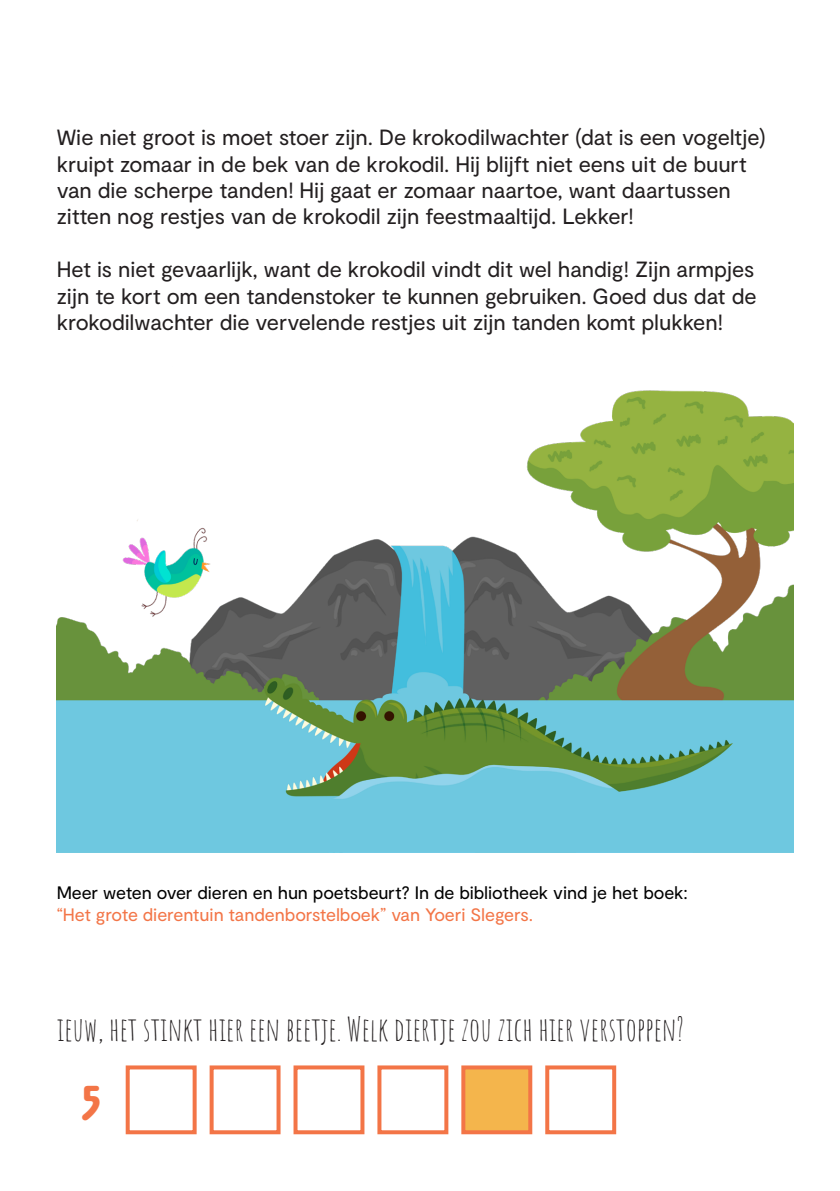
<style>
.page{position:relative;width:840px;height:1191px;background:#fff}
.page>*{position:absolute;margin:0;border:0;box-sizing:border-box;transform-origin:0 0}
.t1{font:700 48px "Pinot Grigio Modern";color:#f37547}
.t2{font:32px "Amatic SC";color:#231f20}
.t3{font:22px/26.4px "Moderat";letter-spacing:-.005em;color:#231f20}
.t4{font:18px/21.6px "Moderat";letter-spacing:-.005em;color:#000}
.s1{color:#f37547}
</style>
<div class="page">
<div style="left:126px;top:1065px;width:70px;height:69px;border:4px solid #f37547"></div>
<div style="left:209px;top:1065px;width:71px;height:69px;border:4px solid #f37547"></div>
<div style="left:461px;top:1065px;width:71px;height:69px;background:#f4b54c;border:4px solid #f37547"></div>
<div style="left:293px;top:1065px;width:71px;height:69px;border:4px solid #f37547"></div>
<div style="left:377px;top:1065px;width:71px;height:69px;border:4px solid #f37547"></div>
<div style="left:545px;top:1065px;width:71px;height:69px;border:4px solid #f37547"></div>
<img style="left:57px;top:390px;width:735px;height:462px">
<p class="t3" style="left:57px;top:125px;width:710px">Wie niet groot is moet stoer zijn. De krokodilwachter (dat is een vogeltje) kruipt zomaar in de bek van de krokodil. Hij blijft niet eens uit de buurt van die scherpe tanden! Hij gaat er zomaar naartoe, want daartussen zitten nog restjes van de krokodil zijn feestmaaltijd. Lekker!</p>
<p class="t3" style="left:57px;top:257px;width:701px;text-align:justify">Het is niet gevaarlijk, want de krokodil vindt dit wel handig! Zijn armpjes zijn te kort om een tandenstoker te kunnen gebruiken. Goed dus dat de krokodilwachter die vervelende restjes uit zijn tanden komt plukken!</p>
<p class="t4" style="left:57px;top:882px;width:632px">Meer weten over dieren en hun poetsbeurt? In de bibliotheek vind je het boek: <span class="s1">“Het grote dierentuin tandenborstelboek” van Yoeri Slegers.</span></p>
<p class="t2" style="left:57px;top:1006px;width:628px">ieuw, het stinkt hier een beetje. Welk diertje zou zich hier verstoppen?</p>
<p class="t1" style="left:82px;top:1077px;width:21px">5</p>
</div>
